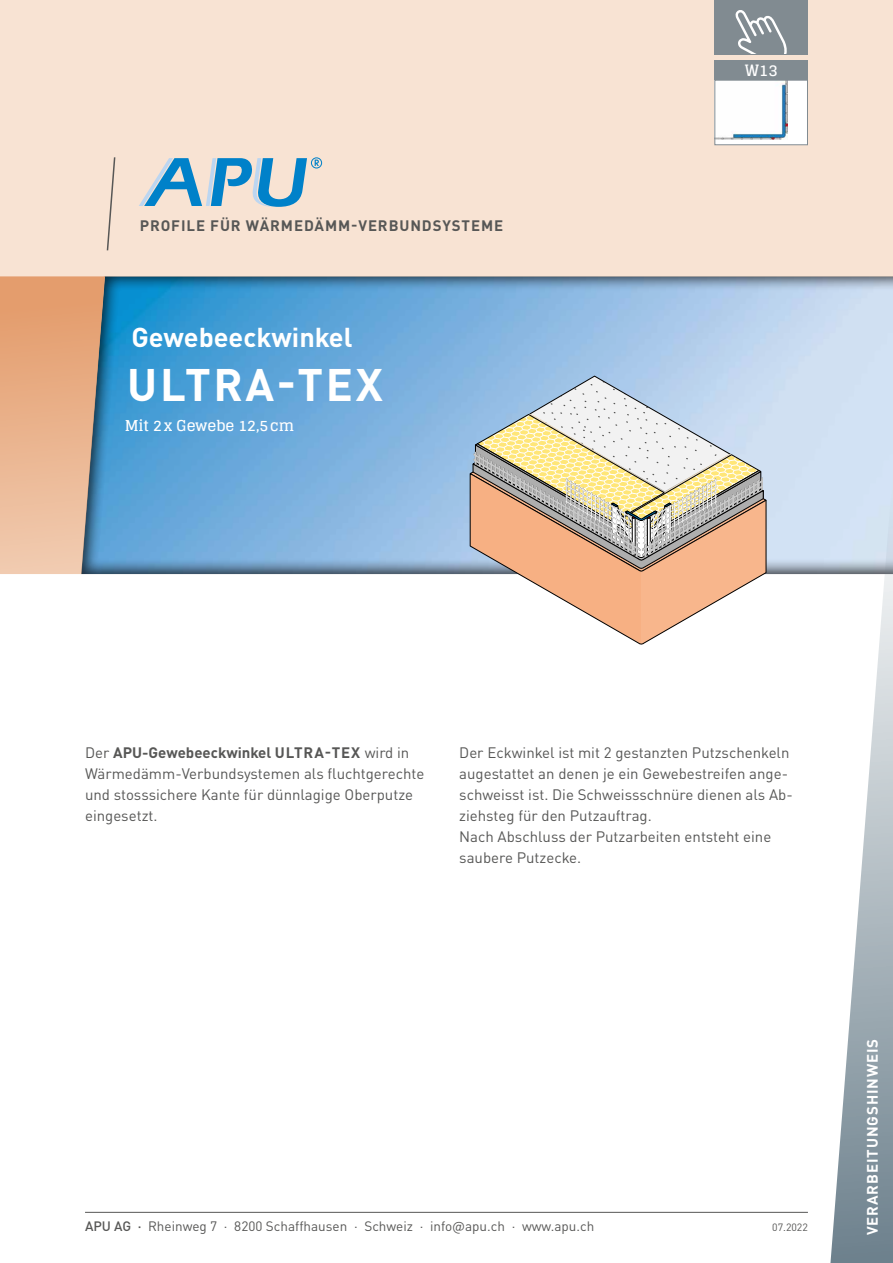
<style>
.page{position:relative;width:893px;height:1263px;background:#fff}
.page>*{position:absolute;margin:0;border:0;box-sizing:border-box;transform-origin:0 0}
.t1{font:700 45px "DIN Pro";letter-spacing:.06em;color:#fff}
.t2{font:700 27px "DIN Pro";color:#fff}
.t3{font:700 15.6px "Glegoo";color:#fff}
.t4{font:15px/21px "DIN Pro";color:#575756}
.t5{font:700 15px "DIN Pro";letter-spacing:.06em;color:#575756}
.t6{font:700 15px "DIN Pro";letter-spacing:.06em;color:#fff}
.t7{font:700 15px "Glegoo";color:#fff}
.t8{font:13.5px "DIN Pro";color:#575756}
.t9{font:10.5px "DIN Pro";color:#575756}
.s1{font-weight:700}
.s2{font-weight:500}
</style>
<div class="page">
<hr style="left:85px;top:1212px;width:723px;height:1px;background:#575756">
<div style="left:0;top:0;width:893px;height:276px;background:#f8e3d3"></div>
<div style="left:714px;top:0;width:94px;height:54px;background:#818b91"></div>
<svg style="left:735px;top:10px;width:52px;height:44px"></svg>
<svg style="left:139px;top:157px;width:183px;height:50px"></svg>
<svg style="left:106px;top:157px;width:10px;height:94px"></svg>
<svg style="left:81px;top:276px;width:812px;height:299px;background:#7db1db"></svg>
<svg style="left:0;top:276px;width:105px;height:298px;background:#daab8b"></svg>
<svg style="left:470px;top:376px;width:296px;height:97px"></svg>
<svg style="left:470px;top:473px;width:296px;height:171px"></svg>
<div style="left:714px;top:60px;width:94px;height:20px;background:#818b91"></div>
<div style="left:715px;top:80px;width:92px;height:65px;background:#fff"></div>
<img style="left:716px;top:82px;width:71px;height:57px">
<div style="left:714px;top:80px;width:94px;height:65px;border:1px solid #818b91"></div>
<svg style="left:829px;top:360px;width:64px;height:903px"></svg>
<p class="t5" style="left:140px;top:213px;width:365px">PROFILE FÜR WÄRMEDÄMM-VERBUNDSYSTEME</p>
<h2 class="t2" style="left:131px;top:314px;width:223px">Gewebeeckwinkel</h2>
<h1 class="t1" style="left:127px;top:347px;width:257px">ULTRA-TEX</h1>
<p class="t7" style="left:125px;top:417px;width:171px">Mit 2x Gewebe 12,5cm</p>
<p class="t3" style="left:745px;top:61px;width:34px">W13</p>
<p class="t4" style="left:85px;top:741px;width:341px">Der <span class="s1">APU-Gewebeeckwinkel ULTRA-TEX</span> wird in Wärmedämm-Verbundsystemen als fluchtgerechte und stosssichere Kante für dünnlagige Oberputze eingesetzt.</p>
<p class="t4" style="left:459px;top:741px;width:335px">Der Eckwinkel ist mit 2 gestanzten Putzschenkeln augestattet an denen je ein Gewebestreifen ange&shy;schweisst ist. Die Schweissschnüre dienen als Ab&shy;ziehsteg für den Putzauftrag.<br>Nach Abschluss der Putzarbeiten entsteht eine saubere Putzecke.</p>
<p class="t8" style="left:85px;top:1215px;width:511px"><span class="s2">APU AG ·</span> Rheinweg 7 · 8200 Schaffhausen · Schweiz · info@apu.ch · www.apu.ch</p>
<p class="t9" style="left:772px;top:1219px;width:37px">07.2022</p>
<p class="t6" style="left:860px;top:1235px;width:198px;rotate:-90deg">VERARBEITUNGSHINWEIS</p>
</div>
